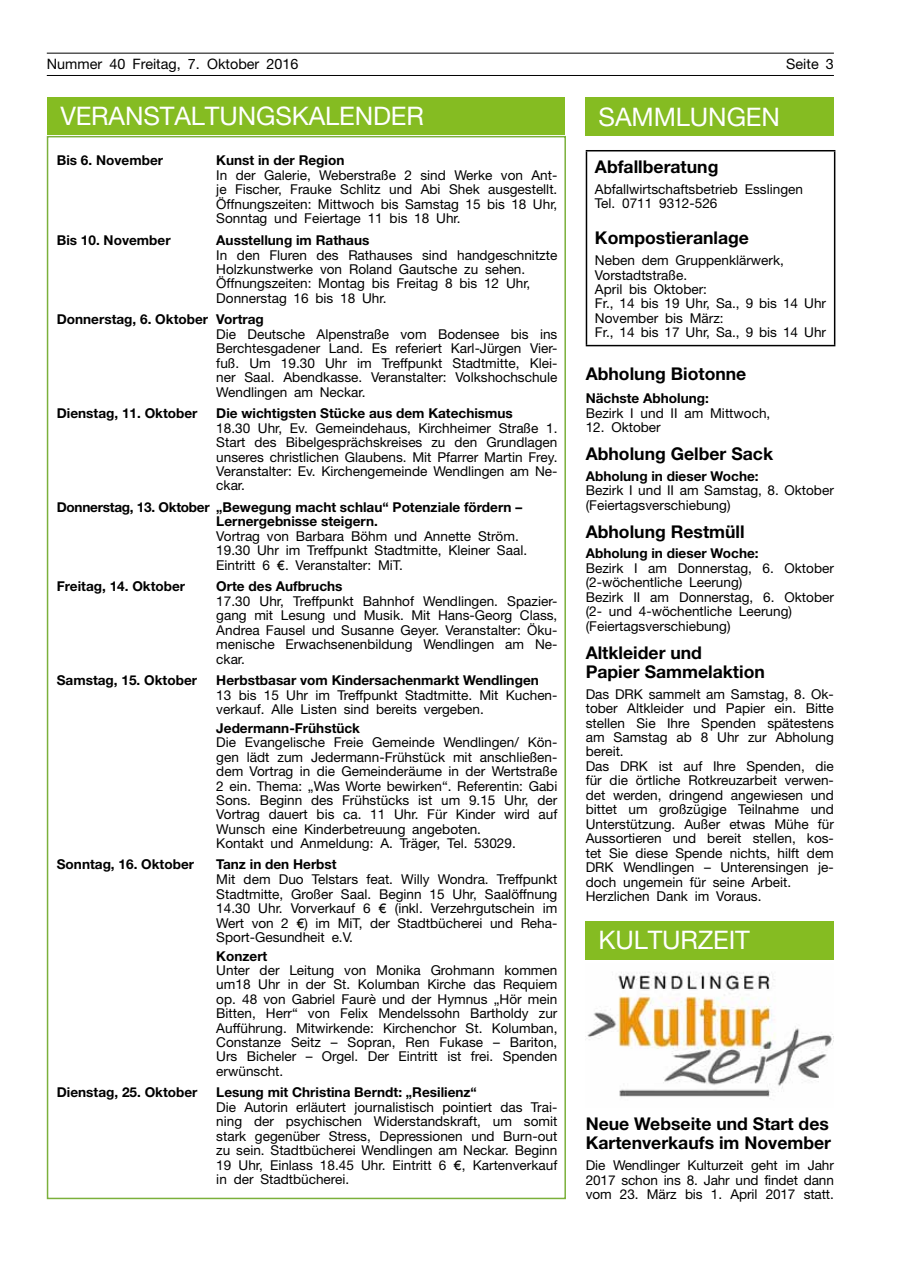
<style>
.page{position:relative;width:902px;height:1280px;background:#fff}
.page>*{position:absolute;margin:0;border:0;box-sizing:border-box;transform-origin:0 0}
.t1{font:25.65px "Helvetica Neue";letter-spacing:-.005em;color:#fff}
.t2{font:700 17.55px/19.2px "Helvetica Neue";color:#000}
.t3{font:14.4px "Helvetica Neue";color:#000}
.t4{font:13.65px/14.4px "Helvetica Neue";color:#000}
.t5{font:700 13.65px/14.4px "Helvetica Neue";color:#000}
.s1{font-family:"Gill Sans"}
</style>
<div class="page">
<hr style="left:47px;top:53px;width:786px;height:1px;background:#000">
<hr style="left:47px;top:75px;width:786px;height:1px;background:#000">
<div style="left:585px;top:98px;width:248px;height:38px;background:#85bc22"></div>
<hr style="left:585px;top:150px;width:250px;height:1px;background:#000">
<hr style="left:585px;top:151px;width:2px;height:194px;background:#000">
<hr style="left:833px;top:151px;width:2px;height:194px;background:#000">
<hr style="left:585px;top:345px;width:250px;height:1px;background:#000">
<div style="left:585px;top:921px;width:248px;height:38px;background:#85bc22"></div>
<img style="left:585px;top:972px;width:248px;height:127px">
<div style="left:48px;top:97px;width:517px;height:38px;background:#85bc22"></div>
<p class="t3" style="left:47px;top:56px;width:253px">Nummer 40 Freitag, 7. Oktober 2016</p>
<p class="t3" style="left:786px;top:56px;width:49px">Seite 3</p>
<h1 class="t1" style="left:598px;top:102px;width:183px">SAMMLUNGEN</h1>
<p class="t2" style="left:595px;top:157px;width:125px">Abfallberatung</p>
<p class="t4" style="left:595px;top:181px;width:209px">Abfallwirtschaftsbetrieb Esslingen<br>Tel. 0711 9312-526</p>
<p class="t2" style="left:595px;top:228px;width:155px">Kompostieranlage</p>
<p class="t4" style="left:595px;top:253px;width:232px">Neben dem Gruppenklärwerk,<br>Vorstadtstraße.<br>April bis Oktober:<br>Fr., 14 bis 19 Uhr, Sa., 9 bis 14 Uhr<br>November bis März:<br>Fr., 14 bis 17 Uhr, Sa., 9 bis 14 Uhr</p>
<p class="t2" style="left:585px;top:364px;width:162px">Abholung Biotonne</p>
<p class="t5" style="left:585px;top:391px;width:125px">Nächste Abholung:</p>
<p class="t4" style="left:585px;top:406px;width:186px">Bezirk I und II am Mittwoch,</p>
<p class="t4" style="left:585px;top:420px;width:77px">12. Oktober</p>
<p class="t2" style="left:585px;top:444px;width:189px">Abholung Gelber Sack</p>
<p class="t5" style="left:585px;top:469px;width:174px">Abholung in dieser Woche:</p>
<p class="t4" style="left:585px;top:483px;width:249px">Bezirk I und II am Samstag, 8. Oktober (Feiertagsverschiebung)</p>
<p class="t2" style="left:585px;top:521px;width:160px">Abholung Restmüll</p>
<p class="t5" style="left:585px;top:546px;width:174px">Abholung in dieser Woche:</p>
<p class="t4" style="left:585px;top:561px;width:250px">Bezirk I am Donnerstag, 6. Oktober (2-wöchentliche Leerung)<br>Bezirk II am Donnerstag, 6. Oktober (2- und 4-wöchentliche Leerung) (Feiertagsverschiebung)</p>
<p class="t2" style="left:585px;top:642px;width:181px">Altkleider und<br>Papier Sammelaktion</p>
<p class="t4" style="left:585px;top:686px;width:250px">Das DRK sammelt am Samstag, 8. Ok&shy;tober Altkleider und Papier ein. Bitte stellen Sie Ihre Spenden spätestens am Samstag ab 8 Uhr zur Abholung bereit.<br>Das DRK ist auf Ihre Spenden, die für die örtliche Rotkreuzarbeit verwen&shy;det werden, dringend angewiesen und bittet um großzügige Teilnahme und Unterstützung. Außer etwas Mühe für Aussortieren und bereit stellen, kos&shy;tet Sie diese Spende nichts, hilft dem DRK Wendlingen – Unterensingen je&shy;doch ungemein für seine Arbeit.<br>Herzlichen Dank im Voraus.</p>
<h1 class="t1" style="left:598px;top:924px;width:153px">KULTURZEIT</h1>
<h1 class="t1" style="left:60px;top:101px;width:365px">VERANSTALTUNGSKALENDER</h1>
<p class="t5" style="left:57px;top:153px;width:108px">Bis 6. November</p>
<p class="t5" style="left:216px;top:153px;width:130px">Kunst in der Region</p>
<p class="t4" style="left:216px;top:168px;width:342px;text-align:justify">In der Galerie, Weberstraße 2 sind Werke von Ant&shy;je Fischer, Frauke Schlitz und Abi Shek ausgestellt.<br>Öffnungszeiten: Mittwoch bis Samstag 15 bis 18 Uhr, Sonntag und Feiertage 11 bis 18 Uhr.</p>
<p class="t5" style="left:57px;top:232px;width:115px">Bis 10. November</p>
<p class="t5" style="left:216px;top:232px;width:154px">Ausstellung im Rathaus</p>
<p class="t4" style="left:216px;top:247px;width:342px">In den Fluren des Rathauses sind handgeschnitzte Holzkunstwerke von Roland Gautsche zu sehen.<br>Öffnungszeiten: Montag bis Freitag 8 bis 12 Uhr, Donnerstag 16 bis 18 Uhr.</p>
<p class="t5" style="left:57px;top:312px;width:208px">Donnerstag, 6. Oktober Vortrag</p>
<p class="t4" style="left:216px;top:327px;width:342px;text-align:justify">Die Deutsche Alpenstraße vom Bodensee bis ins Berchtesgadener Land. Es referiert Karl-Jürgen Vier&shy;fuß. Um 19.30 Uhr im Treffpunkt Stadtmitte, Klei&shy;ner Saal. Abendkasse. Veranstalter: Volkshochschule Wendlingen am Neckar.</p>
<p class="t5" style="left:57px;top:405px;width:142px">Dienstag, 11. Oktober</p>
<p class="t5" style="left:216px;top:405px;width:298px">Die wichtigsten Stücke aus dem Katechismus</p>
<p class="t4" style="left:216px;top:420px;width:342px;text-align:justify">18.30 Uhr, Ev. Gemeindehaus, Kirchheimer Straße 1.<br>Start des Bibelgesprächskreises zu den Grundlagen unseres christlichen Glaubens. Mit Pfarrer Martin Frey.<br>Veranstalter: Ev. Kirchengemeinde Wendlingen am Ne&shy;ckar.</p>
<p class="t5" style="left:216px;top:499px;width:307px;text-indent:-159px">Donnerstag, 13. Oktober „Bewegung macht schlau“ Potenziale fördern –<br>Lernergebnisse steigern.</p>
<p class="t4" style="left:216px;top:529px;width:312px">Vortrag von Barbara Böhm und Annette Ström.<br>19.30 Uhr im Treffpunkt Stadtmitte, Kleiner Saal.<br>Eintritt 6 <span class="s1">€</span>. Veranstalter: MiT.</p>
<p class="t5" style="left:57px;top:579px;width:130px">Freitag, 14. Oktober</p>
<p class="t5" style="left:216px;top:579px;width:128px">Orte des Aufbruchs</p>
<p class="t4" style="left:216px;top:594px;width:342px;text-align:justify">17.30 Uhr, Treffpunkt Bahnhof Wendlingen. Spazier&shy;gang mit Lesung und Musik. Mit Hans-Georg Class, Andrea Fausel und Susanne Geyer. Veranstalter: Öku&shy;menische Erwachsenenbildung Wendlingen am Ne&shy;ckar.</p>
<p class="t5" style="left:57px;top:672px;width:142px">Samstag, 15. Oktober</p>
<p class="t5" style="left:216px;top:672px;width:324px">Herbstbasar vom Kindersachenmarkt Wendlingen</p>
<p class="t4" style="left:216px;top:688px;width:342px">13 bis 15 Uhr im Treffpunkt Stadtmitte. Mit Kuchen&shy;verkauf. Alle Listen sind bereits vergeben.</p>
<p class="t5" style="left:216px;top:720px;width:145px">Jedermann-Frühstück</p>
<p class="t4" style="left:216px;top:735px;width:342px">Die Evangelische Freie Gemeinde Wendlingen/ Kön&shy;gen lädt zum Jedermann-Frühstück mit anschließen&shy;dem Vortrag in die Gemeinderäume in der Wertstraße 2 ein. Thema: „Was Worte bewirken“. Referentin: Gabi Sons. Beginn des Frühstücks ist um 9.15 Uhr, der Vortrag dauert bis ca. 11 Uhr. Für Kinder wird auf Wunsch eine Kinderbetreuung angeboten.<br>Kontakt und Anmeldung: A. Träger, Tel. 53029.</p>
<p class="t5" style="left:57px;top:857px;width:139px">Sonntag, 16. Oktober</p>
<p class="t5" style="left:216px;top:857px;width:122px">Tanz in den Herbst</p>
<p class="t4" style="left:216px;top:872px;width:342px;text-align:justify">Mit dem Duo Telstars feat. Willy Wondra. Treffpunkt Stadtmitte, Großer Saal. Beginn 15 Uhr, Saalöffnung 14.30 Uhr. Vorverkauf 6 <span class="s1">€</span> (inkl. Verzehrgutschein im Wert von 2 <span class="s1">€</span>) im MiT, der Stadtbücherei und Reha-Sport-Gesundheit e.V.</p>
<p class="t5" style="left:216px;top:948px;width:53px">Konzert</p>
<p class="t4" style="left:216px;top:963px;width:342px;text-align:justify">Unter der Leitung von Monika Grohmann kommen um18 Uhr in der St. Kolumban Kirche das Requiem op. 48 von Gabriel Faurè und der Hymnus „Hör mein Bitten, Herr“ von Felix Mendelssohn Bartholdy zur Aufführung. Mitwirkende: Kirchenchor St. Kolumban, Constanze Seitz – Sopran, Ren Fukase – Bariton, Urs Bicheler – Orgel. Der Eintritt ist frei. Spenden erwünscht.</p>
<p class="t5" style="left:57px;top:1085px;width:142px">Dienstag, 25. Oktober</p>
<p class="t5" style="left:216px;top:1085px;width:262px">Lesung mit Christina Berndt: „Resilienz“</p>
<p class="t4" style="left:216px;top:1100px;width:342px;text-align:justify">Die Autorin erläutert journalistisch pointiert das Trai&shy;ning der psychischen Widerstandskraft, um somit stark gegenüber Stress, Depressionen und Burn-out zu sein. Stadtbücherei Wendlingen am Neckar. Beginn 19 Uhr, Einlass 18.45 Uhr. Eintritt 6 <span class="s1">€</span>, Kartenverkauf in der Stadtbücherei.</p>
<p class="t2" style="left:585px;top:1114px;width:247px">Neue Webseite und Start des<br>Kartenverkaufs im November</p>
<p class="t4" style="left:585px;top:1158px;width:250px;text-align:justify">Die Wendlinger Kulturzeit geht im Jahr 2017 schon ins 8. Jahr und findet dann vom 23. März bis 1. April 2017 statt.</p>
</div>
